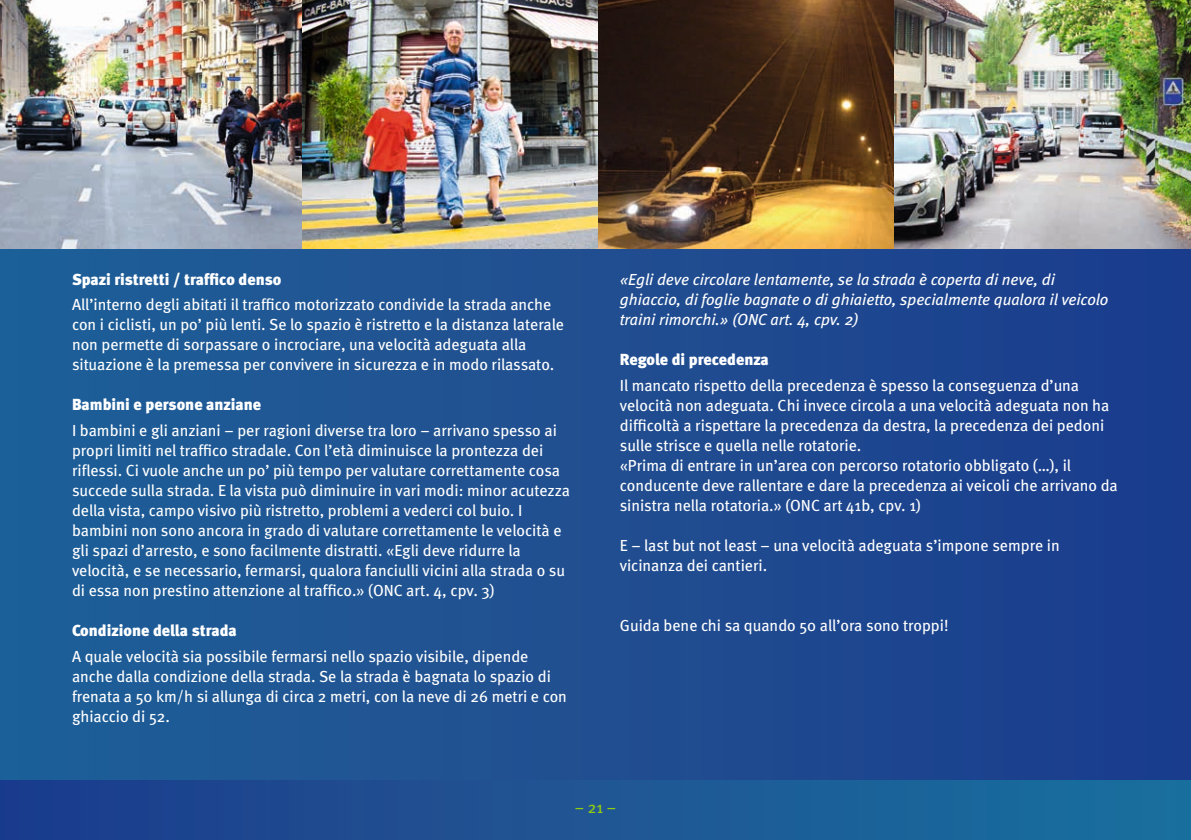
<style>
.page{position:relative;width:1191px;height:840px;background:#fff}
.page>*{position:absolute;margin:0;border:0;box-sizing:border-box;transform-origin:0 0}
.t1{font:16px/20px "Meta";color:#fff}
.t2{font:italic 16px/20px "Meta";color:#fff}
.t3{font:900 16px "Meta";color:#fff}
.t4{font:16px "Meta";color:#94ce0d}
</style>
<div class="page">
<div style="left:0;top:0;width:1191px;height:839px;background:linear-gradient(to right,#1f3b8b,#1a709e)"></div>
<img style="left:0;top:0;width:302px;height:249px">
<img style="left:302px;top:0;width:296px;height:249px">
<svg style="left:598px;top:0;width:296px;height:249px;background:#5b3f22"></svg>
<img style="left:894px;top:0;width:297px;height:249px">
<div style="left:0;top:249px;width:1191px;height:530px;background:linear-gradient(to right,#206097,#1c3c8c)"></div>
<p class="t3" style="left:72px;top:269px;width:211px">Spazi ristretti / traffico denso</p>
<p class="t1" style="left:72px;top:294px;width:493px">All’interno degli abitati il traffico motorizzato condivide la strada anche con i ciclisti, un po’ più lenti. Se lo spazio è ristretto e la distanza laterale non permette di sorpassare o incrociare, una velocità adeguata alla situazione è la premessa per convivere in sicurezza e in modo rilassato.</p>
<p class="t3" style="left:72px;top:395px;width:191px">Bambini e persone anziane</p>
<p class="t1" style="left:72px;top:420px;width:499px">I bambini e gli anziani – per ragioni diverse tra loro – arrivano spesso ai propri limiti nel traffico stradale. Con l’età diminuisce la prontezza dei riflessi. Ci vuole anche un po’ più tempo per valutare correttamente cosa succede sulla strada. E la vista può diminuire in vari modi: minor acutezza della vista, campo visivo più ristretto, problemi a vederci col buio. I bambini non sono ancora in grado di valutare correttamente le velocità e gli spazi d’arresto, e sono facilmente distratti. «Egli deve ridurre la velocità, e se necessario, fermarsi, qualora fanciulli vicini alla strada o su di essa non prestino attenzione al traffico.» (ONC art. 4, cpv. 3)</p>
<p class="t3" style="left:72px;top:620px;width:166px">Condizione della strada</p>
<p class="t1" style="left:72px;top:646px;width:496px">A quale velocità sia possibile fermarsi nello spazio visibile, dipende anche dalla condizione della strada. Se la strada è bagnata lo spazio di frenata a 50 km/h si allunga di circa 2 metri, con la neve di 26 metri e con ghiaccio di 52.</p>
<p class="t2" style="left:620px;top:269px;width:490px">«Egli deve circolare lentamente, se la strada è coperta di neve, di ghiaccio, di foglie bagnate o di ghiaietto, specialmente qualora il veicolo traini rimorchi.» (ONC art. 4, cpv. 2)</p>
<p class="t3" style="left:620px;top:350px;width:150px">Regole di precedenza</p>
<p class="t1" style="left:620px;top:375px;width:499px">Il mancato rispetto della precedenza è spesso la conseguenza d’una velocità non adeguata. Chi invece circola a una velocità adeguata non ha difficoltà a rispettare la precedenza da destra, la precedenza dei pedoni sulle strisce e quella nelle rotatorie.<br>«Prima di entrare in un’area con percorso rotatorio obbligato (…), il conducente deve rallentare e dare la precedenza ai veicoli che arrivano da sinistra nella rotatoria.» (ONC art 41b, cpv. 1)</p>
<p class="t1" style="left:620px;top:535px;width:441px">E – last but not least – una velocità adeguata s’impone sempre in vicinanza dei cantieri.</p>
<p class="t1" style="left:620px;top:615px;width:330px">Guida bene chi sa quando 50 all’ora sono troppi!</p>
<p class="t4" style="left:575px;top:797px;width:43px">– 21 –</p>
</div>
